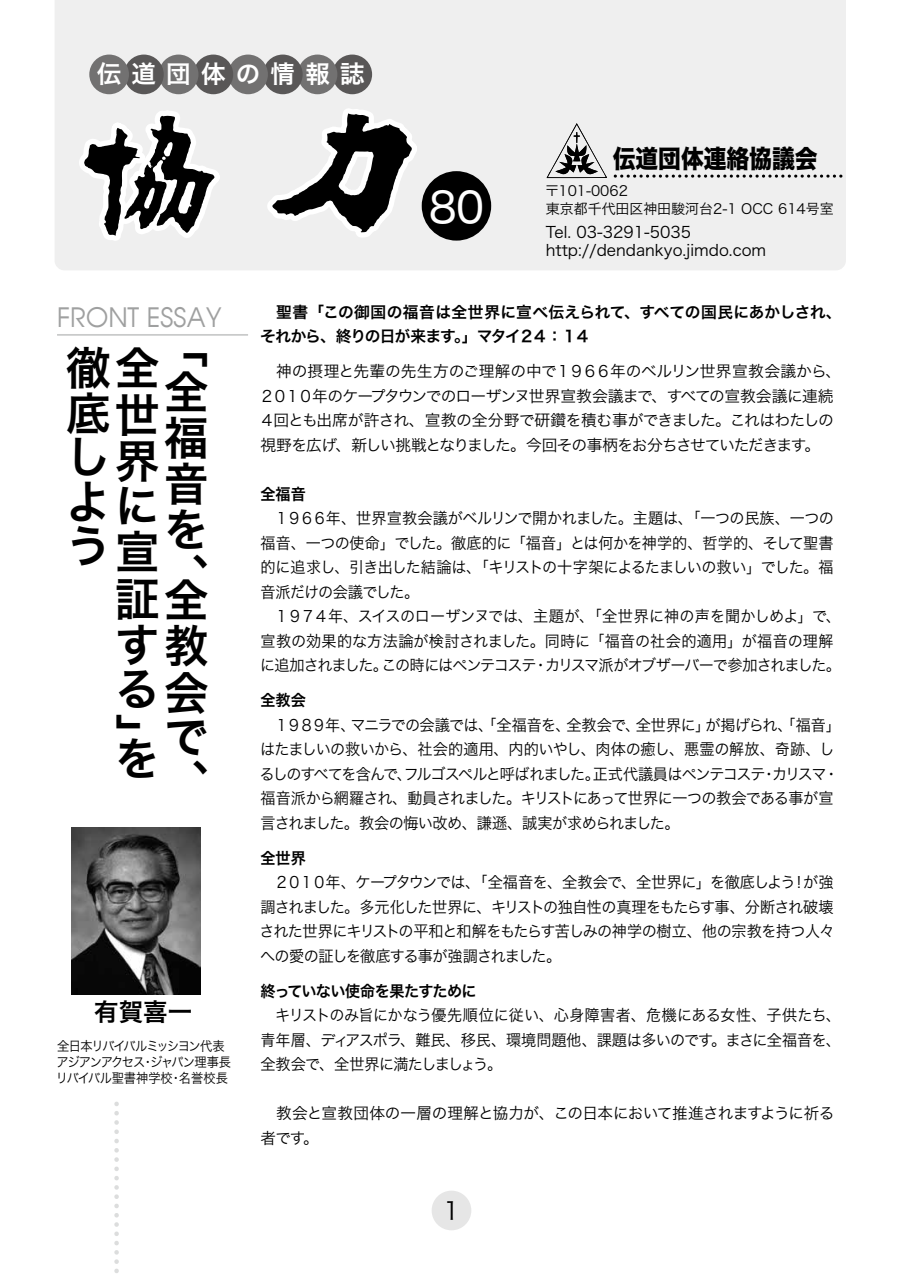
<style>
.page{position:relative;width:903px;height:1275px;background:#fff}
.page>*{position:absolute;margin:0;border:0;box-sizing:border-box;transform-origin:0 0}
.t1{font:45.32px/46.2px "Hira Kaku Pro W6";color:#000;text-align:justify}
.t2{font:42px "Hira Maru Pro W4";color:#fff}
.t3{font:26.25px "Avant Garde";color:#9fa0a0}
.t4{font:25.03px "Hira Kaku Std W8";color:#000;scale:.91 1}
.t5{font:24.5px "Hira Kaku Pro W6";letter-spacing:.42em;color:#fff}
.t6{font:24.5px "Hira Kaku Pro W6";color:#000}
.t7{font:24.5px "Hira Kaku Pro W3";color:#000}
.t8{font:15.75px/24.5px "Hira Kaku Pro W3";letter-spacing:-.04em;color:#000;scale:.96 1}
.t9{font:15.75px/24.5px "Hira Kaku Pro W3";letter-spacing:-.04em;color:#000}
.t10{font:15.75px/24.5px "Hira Kaku Pro W6";letter-spacing:-.025em;color:#000}
.t11{font:15.75px/17.5px "Hira Kaku Pro W3";color:#000}
.t12{font:15.75px "Hira Kaku Pro W6";letter-spacing:-.025em;color:#000;scale:.96 1}
.t13{font:14px/17.5px "Hira Kaku Pro W3";color:#000}
.t14{font:13.3px/15.9px "Hira Kaku Pro W3";letter-spacing:-.09em;color:#000;scale:.92 1}
</style>
<div class="page">
<div style="left:55px;top:0;width:791px;height:270px;background:#efefef"></div>
<svg style="left:114px;top:1104px;width:5px;height:169px"></svg>
<svg style="left:615px;top:175px;width:231px;height:3px"></svg>
<div style="left:228px;top:55px;width:40px;height:39px;background:#727171;border-radius:50%"></div>
<div style="left:193px;top:55px;width:40px;height:39px;background:#595757;border-radius:50%"></div>
<div style="left:432px;top:1191px;width:39px;height:39px;background:#e6e6e6;border-radius:50%"></div>
<hr style="left:57px;top:334px;width:191px;height:2px;background:#c9caca">
<svg style="left:547px;top:123px;width:60px;height:55px"></svg>
<svg style="left:259px;top:0;width:167px;height:270px"></svg>
<svg style="left:272px;top:113px;width:140px;height:120px"></svg>
<svg style="left:70px;top:0;width:159px;height:336px"></svg>
<div style="left:422px;top:171px;width:69px;height:70px;background:#000;border-radius:50%"></div>
<img style="left:72px;top:827px;width:129px;height:168px">
<h3 class="t5" style="left:97px;top:52px;width:269px">伝道団体の情報誌</h3>
<h2 class="t2" style="left:429px;top:171px;width:56px">80</h2>
<h3 class="t4" style="left:613px;top:145px;width:226px">伝道団体連絡協議会</h3>
<p class="t13" style="left:545px;top:181px;width:290px">〒101-0062<br>東京都千代田区神田駿河台2-1 OCC 614号室</p>
<p class="t11" style="left:546px;top:222px;width:222px">Tel. 03-3291-5035 http://dendankyo.jimdo.com</p>
<h3 class="t3" style="left:57px;top:303px;width:166px">FRONT ESSAY</h3>
<h1 class="t1" style="left:66px;top:344px;width:94px;line-height:44.6px;text-align:left">徹全底世し<br>よ<br>う</h1>
<h1 class="t1" style="left:164px;top:321px;width:45px">「全福音を、</h1>
<h1 class="t1" style="left:115px;top:575px;width:94px;line-height:45.5px;text-align:right">証全す教会で、</h1>
<h1 class="t1" style="left:115px;top:437px;width:45px;line-height:45.3px">界に宣</h1>
<h1 class="t1" style="left:115px;top:664px;width:41px">る」</h1>
<h1 class="t1" style="left:115px;top:734px;width:42px">を</h1>
<h3 class="t6" style="left:94px;top:990px;width:99px">有賀喜一</h3>
<p class="t14" style="left:56px;top:1037px;width:202px">全日本リバイバルミッシヨン代表<br>アジアンアクセス・ジャパン理事長リバイバル聖書神学校・名誉校長　</p>
<p class="t10" style="left:260px;top:299px;width:583px">　聖書「この御国の福音は全世界に宣べ伝えられて、すべての国民にあかしされ、それから、終りの日が来ます。」マタイ２４：１４</p>
<p class="t9" style="left:259px;top:358px;width:584px">　神の摂理と先輩の先生方のご理解の中で１９６６年のベルリン世界宣教会議から、２０１０年のケープタウンでのローザンヌ世界宣教会議まで、すべての宣教会議に連続４回とも出席が許され、宣教の全分野で研鑽を積む事ができました。これはわたしの視野を広げ、新しい挑戦となりました。今回その事柄をお分ちさせていただきます。</p>
<p class="t12" style="left:260px;top:480px;width:49px">全福音</p>
<p class="t8" style="left:260px;top:505px;width:607px">　１９６６年、世界宣教会議がベルリンで開かれました。主題は、「一つの民族、一つの福音、一つの使命」でした。徹底的に「福音」とは何かを神学的、哲学的、そして聖書的に追求し、引き出した結論は、「キリストの十字架によるたましいの救い」でした。福音派だけの会議でした。<br>　１９７４年、スイスのローザンヌでは、主題が、「全世界に神の声を聞かしめよ」で、宣教の効果的な方法論が検討されました。同時に「福音の社会的適用」が福音の理解に追加されました。この時にはペンテコステ・カリスマ派がオブザーバーで参加されました。</p>
<p class="t12" style="left:260px;top:686px;width:49px">全教会</p>
<p class="t8" style="left:260px;top:712px;width:607px">　１９８９年、マニラでの会議では、「全福音を、全教会で、全世界に」が掲げられ、「福音」はたましいの救いから、社会的適用、内的いやし、肉体の癒し、悪霊の解放、奇跡、しるしのすべてを含んで、フルゴスペルと呼ばれました。正式代議員はペンテコステ・カリスマ・福音派から網羅され、動員されました。キリストにあって世界に一つの教会である事が宣言されました。教会の悔い改め、謙遜、誠実が求められました。</p>
<p class="t12" style="left:260px;top:844px;width:49px">全世界</p>
<p class="t8" style="left:260px;top:869px;width:601px;text-align:justify">　２０１０年、ケープタウンでは、「全福音を、全教会で、全世界に」を徹底しよう！が強調されました。多元化した世界に、キリストの独自性の真理をもたらす事、分断され破壊された世界にキリストの平和と和解をもたらす苦しみの神学の樹立、他の宗教を持つ人々への愛の証しを徹底する事が強調されました。</p>
<p class="t12" style="left:260px;top:977px;width:227px">終っていない使命を果たすために</p>
<p class="t8" style="left:260px;top:1002px;width:606px;text-align:justify">　キリストのみ旨にかなう優先順位に従い、心身障害者、危機にある女性、子供たち、青年層、ディアスポラ、難民、移民、環境問題他、課題は多いのです。まさに全福音を、全教会で、全世界に満たしましょう。</p>
<p class="t9" style="left:260px;top:1100px;width:575px">　教会と宣教団体の一層の理解と協力が、この日本において推進されますように祈る者です。</p>
<h3 class="t7" style="left:443px;top:1189px;width:18px">1</h3>
</div>
